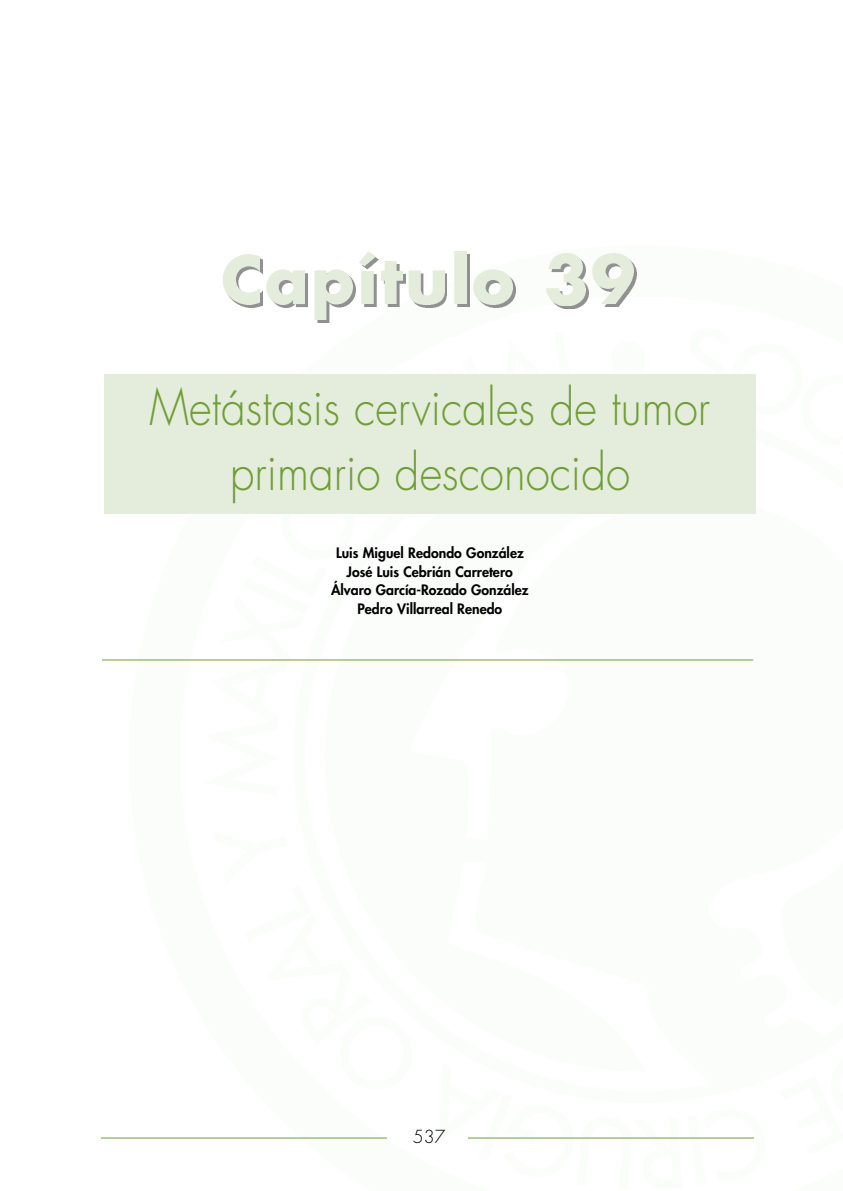
<style>
.page{position:relative;width:843px;height:1191px;background:#fff}
.page>*{position:absolute;margin:0;border:0;box-sizing:border-box;transform-origin:0 0}
.t1{font:300 49px/64.8px "Futura";color:#6f9e36;text-align:center;scale:.9 1}
.t2{font:300 17.5px "Futura";color:#000}
.t3{font:800 14px/18.6px "Futura";color:#000;text-align:center}
</style>
<div class="page">
<hr style="left:101px;top:1137px;width:286px;height:1px;background:#6f9e36">
<hr style="left:468px;top:1137px;width:286px;height:1px;background:#6f9e36">
<div style="left:104px;top:374px;width:652px;height:140px;background:#e4ecdc"></div>
<hr style="left:102px;top:660px;width:651px;height:1px;background:#6f9e36">
<img style="left:239px;top:258px;width:23px;height:50px">
<img style="left:223px;top:255px;width:36px;height:50px">
<img style="left:275px;top:273px;width:32px;height:34px">
<img style="left:266px;top:270px;width:39px;height:34px">
<img style="left:314px;top:280px;width:41px;height:42px">
<img style="left:314px;top:270px;width:39px;height:49px">
<img style="left:361px;top:256px;width:17px;height:50px">
<img style="left:355px;top:251px;width:20px;height:52px">
<img style="left:384px;top:303px;width:16px;height:3px">
<img style="left:377px;top:261px;width:26px;height:42px">
<img style="left:415px;top:274px;width:32px;height:33px">
<img style="left:403px;top:271px;width:41px;height:33px">
<img style="left:454px;top:254px;width:15px;height:52px">
<img style="left:454px;top:251px;width:12px;height:52px">
<img style="left:483px;top:280px;width:33px;height:27px">
<img style="left:473px;top:270px;width:40px;height:34px">
<img style="left:556px;top:265px;width:32px;height:43px">
<img style="left:546px;top:254px;width:39px;height:51px">
<img style="left:601px;top:263px;width:35px;height:43px">
<img style="left:588px;top:254px;width:45px;height:49px">
<h1 class="t1" style="left:150px;top:379px;width:624px">Metástasis cervicales de tumor primario desconocido</h1>
<p class="t3" style="left:331px;top:544px;width:199px">Luis Miguel Redondo González<br>José Luis Cebrián Carretero<br>Álvaro García-Rozado González<br>Pedro Villarreal Renedo</p>
<p class="t2" style="left:413px;top:1128px;width:34px">537</p>
</div>
